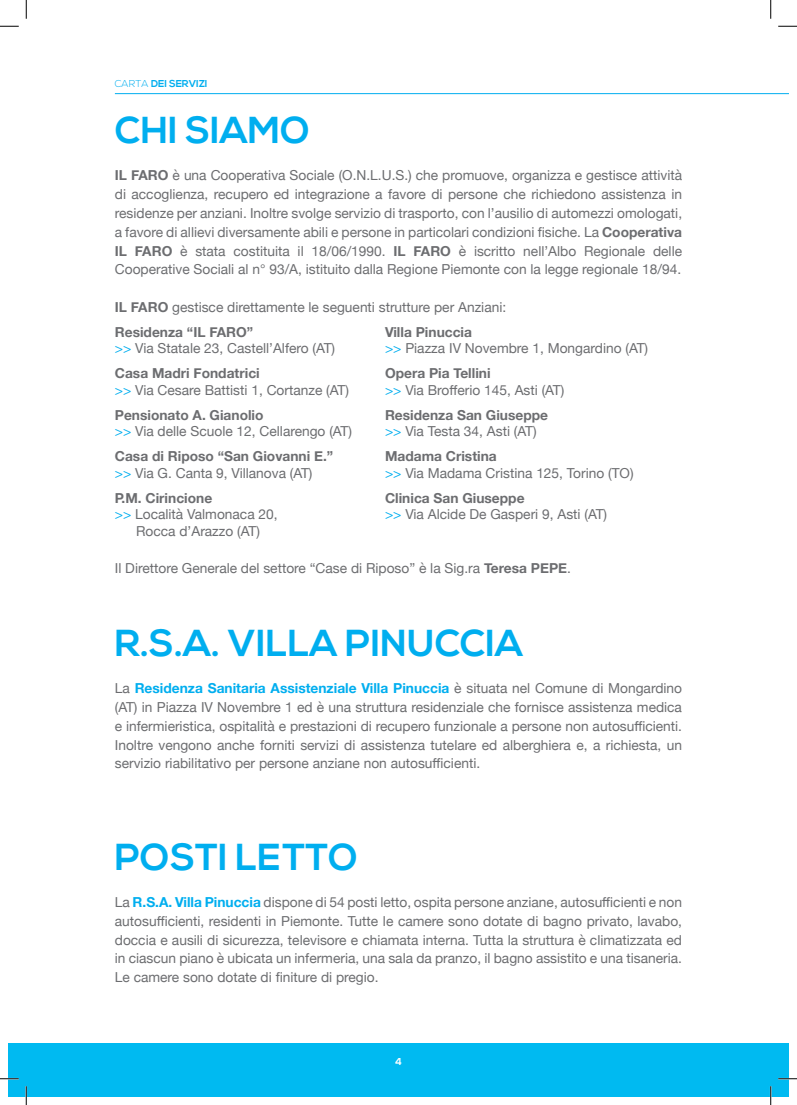
<style>
.page{position:relative;width:797px;height:1105px;background:#fff}
.page>*{position:absolute;margin:0;border:0;box-sizing:border-box;transform-origin:0 0}
.t1{font:700 37.5px "Nexa";color:#00aeef}
.t2{font:13.75px/18.8px "Helvetica Neue";color:#6c6d70;text-align:justify}
.t3{font:700 13.75px "Helvetica Neue";color:#6c6d70}
.t4{font:700 10px "Nexa";color:#00aeef}
.t5{font:700 10px "Nexa";color:#fff}
.s1{font-weight:300}
.s2{font-weight:700}
.s3{color:#00aeef}
.s4{font-weight:700;color:#00aeef}
</style>
<div class="page">
<div style="left:9px;top:1043px;width:779px;height:53px;background:#00baf1"></div>
<hr style="left:115px;top:93px;width:673px;height:1px;background:#00aeef">
<svg style="left:0;top:25px;width:19px;height:2px"></svg>
<svg style="left:778px;top:25px;width:19px;height:2px"></svg>
<svg style="left:0;top:1078px;width:19px;height:1px"></svg>
<svg style="left:778px;top:1078px;width:19px;height:1px"></svg>
<svg style="left:25px;top:0;width:2px;height:19px"></svg>
<svg style="left:25px;top:1086px;width:2px;height:19px"></svg>
<svg style="left:770px;top:0;width:1px;height:19px"></svg>
<svg style="left:770px;top:1086px;width:1px;height:19px"></svg>
<p class="t4" style="left:115px;top:78px;width:94px"><span class="s1">CARTA</span> DEI SERVIZI</p>
<h1 class="t1" style="left:115px;top:108px;width:196px">CHI SIAMO</h1>
<p class="t2" style="left:115px;top:167px;width:568px"><span class="s2">IL FARO</span> è una Cooperativa Sociale (O.N.L.U.S.) che promuove, organizza e gestisce attività di accoglienza, recupero ed integrazione a favore di persone che richiedono assistenza in residenze per anziani. Inoltre svolge servizio di trasporto, con l’ausilio di automezzi omologati, a favore di allievi diversamente abili e persone in particolari condizioni fisiche. La <span class="s2">Cooperativa IL FARO</span> è stata costituita il 18/06/1990. <span class="s2">IL FARO</span> è iscritto nell’Albo Regionale delle Cooperative Sociali al n° 93/A, istituito dalla Regione Piemonte con la legge regionale 18/94.</p>
<p class="t2" style="left:115px;top:295px;width:393px;line-height:25px"><span class="s2">IL FARO</span> gestisce direttamente le seguenti strutture per Anziani:<br><span class="s2">Residenza “IL FARO”</span></p>
<p class="t3" style="left:385px;top:321px;width:89px">Villa Pinuccia</p>
<p class="t2" style="left:115px;top:340px;width:222px"><span class="s3">&gt;&gt;</span> Via Statale 23, Castell’Alfero (AT)</p>
<p class="t2" style="left:385px;top:340px;width:264px"><span class="s3">&gt;&gt;</span> Piazza IV Novembre 1, Mongardino (AT)</p>
<p class="t3" style="left:115px;top:363px;width:146px">Casa Madri Fondatrici</p>
<p class="t3" style="left:385px;top:363px;width:107px">Opera Pia Tellini</p>
<p class="t2" style="left:115px;top:381px;width:235px"><span class="s3">&gt;&gt;</span> Via Cesare Battisti 1, Cortanze (AT)</p>
<p class="t2" style="left:385px;top:381px;width:181px"><span class="s3">&gt;&gt;</span> Via Brofferio 145, Asti (AT)</p>
<p class="t3" style="left:115px;top:404px;width:150px">Pensionato A. Gianolio</p>
<p class="t3" style="left:385px;top:404px;width:164px">Residenza San Giuseppe</p>
<p class="t2" style="left:115px;top:423px;width:239px"><span class="s3">&gt;&gt;</span> Via delle Scuole 12, Cellarengo (AT)</p>
<p class="t2" style="left:385px;top:423px;width:153px"><span class="s3">&gt;&gt;</span> Via Testa 34, Asti (AT)</p>
<p class="t3" style="left:115px;top:446px;width:220px">Casa di Riposo “San Giovanni E.”</p>
<p class="t3" style="left:385px;top:446px;width:113px">Madama Cristina</p>
<p class="t2" style="left:115px;top:464px;width:199px"><span class="s3">&gt;&gt;</span> Via G. Canta 9, Villanova (AT)</p>
<p class="t2" style="left:385px;top:464px;width:250px"><span class="s3">&gt;&gt;</span> Via Madama Cristina 125, Torino (TO)</p>
<p class="t3" style="left:115px;top:487px;width:99px">P.M. Cirincione</p>
<p class="t3" style="left:385px;top:487px;width:141px">Clinica San Giuseppe</p>
<p class="t2" style="left:115px;top:506px;width:164px"><span class="s3">&gt;&gt;</span> Località Valmonaca 20,</p>
<p class="t2" style="left:385px;top:506px;width:224px"><span class="s3">&gt;&gt;</span> Via Alcide De Gasperi 9, Asti (AT)</p>
<p class="t2" style="left:136px;top:522px;width:125px">Rocca d’Arazzo (AT)</p>
<p class="t2" style="left:115px;top:560px;width:457px">Il Direttore Generale del settore “Case di Riposo” è la Sig.ra <span class="s2">Teresa PEPE</span>.</p>
<h1 class="t1" style="left:115px;top:621px;width:410px">R.S.A. VILLA PINUCCIA</h1>
<p class="t2" style="left:115px;top:680px;width:568px">La <span class="s4">Residenza Sanitaria Assistenziale Villa Pinuccia</span> è situata nel Comune di Mongardino (AT) in Piazza IV Novembre 1 ed è una struttura residenziale che fornisce assistenza medica e infermieristica, ospitalità e prestazioni di recupero funzionale a persone non autosufficienti.<br>Inoltre vengono anche forniti servizi di assistenza tutelare ed alberghiera e, a richiesta, un servizio riabilitativo per persone anziane non autosufficienti.</p>
<h1 class="t1" style="left:115px;top:835px;width:244px">POSTI LETTO</h1>
<p class="t2" style="left:115px;top:893px;width:568px">La <span class="s4">R.S.A. Villa Pinuccia</span> dispone di 54 posti letto, ospita persone anziane, autosufficienti e non autosufficienti, residenti in Piemonte. Tutte le camere sono dotate di bagno privato, lavabo, doccia e ausili di sicurezza, televisore e chiamata interna. Tutta la struttura è climatizzata ed in ciascun piano è ubicata un infermeria, una sala da pranzo, il bagno assistito e una tisaneria.<br>Le camere sono dotate di finiture di pregio.</p>
<p class="t5" style="left:395px;top:1055px;width:8px">4</p>
</div>
